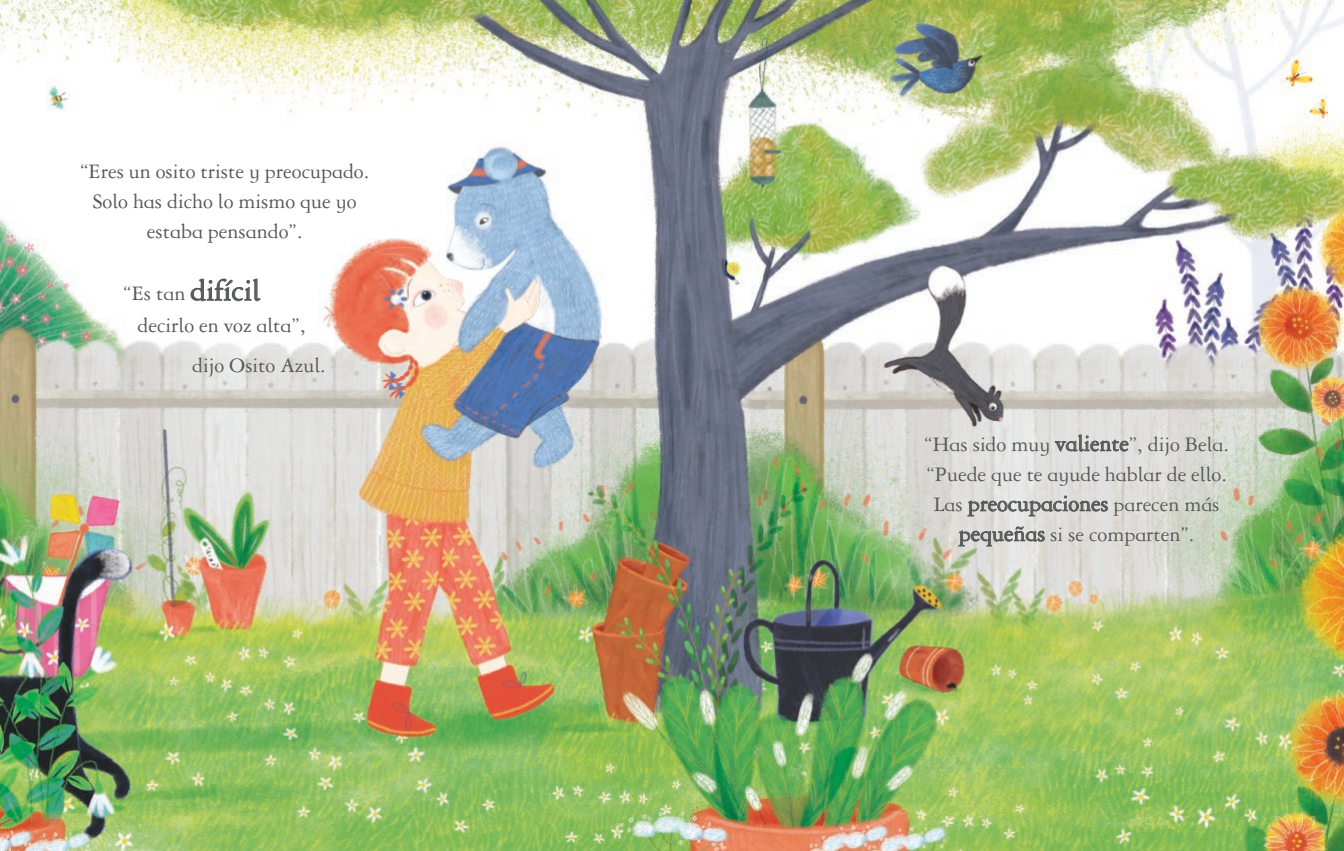
<style>
.page{position:relative;width:1344px;height:851px;background:#fff}
.page>*{position:absolute;margin:0;border:0;box-sizing:border-box;transform-origin:0 0}
.t1{font:32px "Garamond DT Infant";color:#57585a}
.t2{font:24px "Garamond DT Infant";color:#57585a}
.t3{font:22px/30px "Garamond DT Infant";color:#57585a}
.s1{font-size:22px}
.s2{font-size:24px}
</style>
<div class="page">
<img style="left:0;top:0;width:1344px;height:850px">
<svg style="left:1055px;top:434px;width:73px;height:17px"></svg>
<svg style="left:967px;top:495px;width:141px;height:21px;background:#bebebd"></svg>
<svg style="left:958px;top:526px;width:87px;height:20px;background:#babab7"></svg>
<svg style="left:190px;top:278px;width:71px;height:23px"></svg>
<p class="t3" style="left:80px;top:156px;width:291px;text-align:center">“Eres un osito triste y preocupado.<br>Solo has dicho lo mismo que yo estaba pensando”.</p>
<h1 class="t1" style="left:123px;top:272px;width:139px"><span class="s1">“Es tan</span> difícil</h1>
<p class="t3" style="left:192px;top:304px;width:135px;line-height:40.4px;text-indent:-55px">decirlo en voz alta”, dijo Osito Azul.</p>
<p class="t3" style="left:924px;top:429px;width:306px">“Has sido muy <span class="s2">valiente</span>”, dijo Bela. “Puede que te ayude hablar de ello.</p>
<p class="t2" style="left:933px;top:489px;width:287px"><span class="s1">Las</span> preocupaciones <span class="s1">parecen más</span></p>
<p class="t3" style="left:959px;top:519px;width:237px"><span class="s2">pequeñas</span> si se comparten”.</p>
</div>
